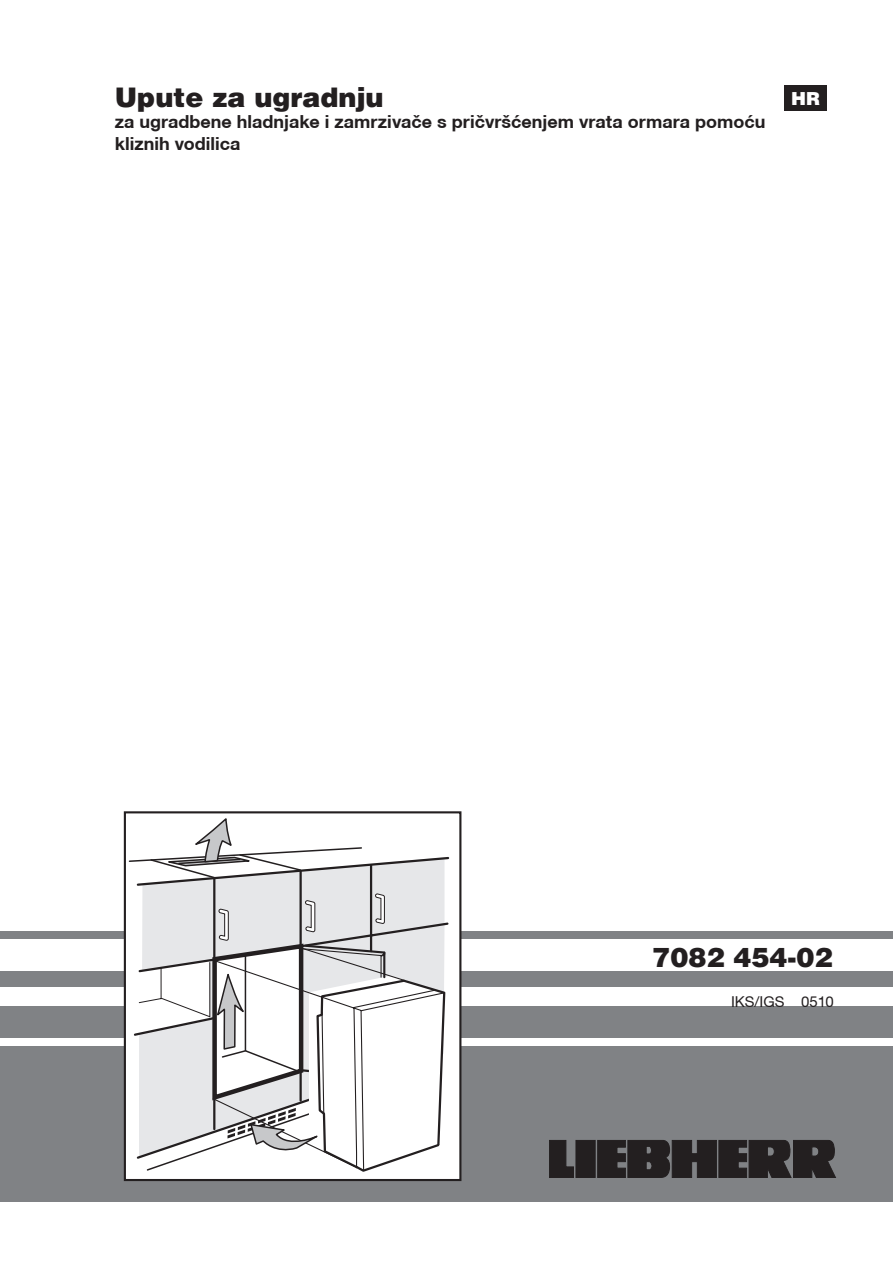
<style>
.page{position:relative;width:893px;height:1263px;background:#fff}
.page>*{position:absolute;margin:0;border:0;box-sizing:border-box;transform-origin:0 0}
.t1{font:900 27px "Helvetica";color:#231f20}
.t2{font:700 18px/21.6px "Helvetica Neue CE";color:#231f20}
.t3{font:900 18px "Helvetica";color:#fff}
.t4{font:15px "Helvetica Neue CE";color:#231f20}
</style>
<div class="page">
<div style="left:784px;top:85px;width:43px;height:25px;background:#231f20"></div>
<div style="left:0;top:931px;width:893px;height:8px;background:#808285"></div>
<div style="left:0;top:970px;width:893px;height:16px;background:#808285"></div>
<div style="left:0;top:1006px;width:893px;height:32px;background:#808285"></div>
<div style="left:0;top:1046px;width:893px;height:156px;background:#808285"></div>
<div style="left:125px;top:812px;width:335px;height:368px;background:#fff"></div>
<div style="left:124px;top:811px;width:337px;height:370px;border:2px solid #231f20"></div>
<svg style="left:134px;top:887px;width:315px;height:149px"></svg>
<svg style="left:128px;top:819px;width:322px;height:68px"></svg>
<svg style="left:135px;top:893px;width:312px;height:279px"></svg>
<div style="left:576px;top:1140px;width:19px;height:37px;background:#231f20"></div>
<svg style="left:549px;top:1140px;width:25px;height:38px"></svg>
<svg style="left:597px;top:1140px;width:239px;height:38px;background:#2d2a2b"></svg>
<h1 class="t1" style="left:115px;top:79px;width:270px">Upute za ugradnju</h1>
<p class="t2" style="left:115px;top:111px;width:652px">za ugradbene hladnjake i zamrzivače s pričvršćenjem vrata ormara pomoću kliznih vodilica</p>
<p class="t3" style="left:791px;top:87px;width:30px">HR</p>
<h1 class="t1" style="left:652px;top:939px;width:182px">7082 454-02</h1>
<p class="t4" style="left:731px;top:992px;width:104px">IKS/IGS 0510</p>
</div>
